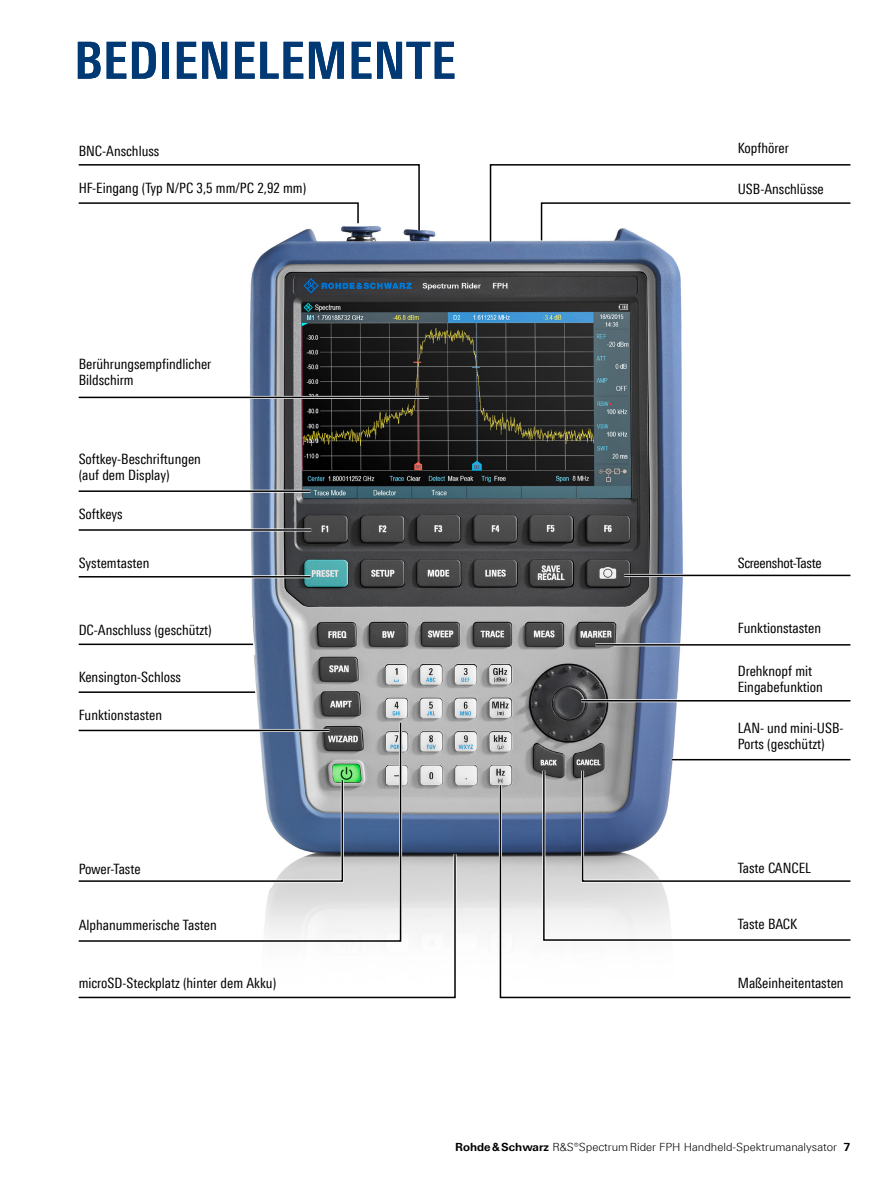
<style>
.page{position:relative;width:893px;height:1191px;background:#fff}
.page>*{position:absolute;margin:0;border:0;box-sizing:border-box;transform-origin:0 0}
.Seiten_Headline_34Pt{font:700 51px "Linotype Univers 620 Cn";letter-spacing:.01em;color:#003973}
.Grafiktext_9_5_pt_oh{font:14.25px/16px "Linotype Univers 420 Cn";color:#000}
.Grafiktext_9_5_pt_oh-2{font:14.25px "Linotype Univers 420 Cn";letter-spacing:-.02em;color:#000}
.t1{font:300 11.25px "Linotype Univers 330";color:#000}
.s1{font-family:"Linotype Univers 630";font-weight:700}
</style>
<div class="page">
<img style="left:249px;top:230px;width:434px;height:702px">
<svg style="left:78px;top:164px;width:344px;height:70px"></svg>
<svg style="left:487px;top:164px;width:364px;height:81px"></svg>
<hr style="left:79px;top:396px;width:350px;height:3px;background:#fff">
<hr style="left:79px;top:397px;width:350px;height:1px;background:#000">
<hr style="left:79px;top:490px;width:231px;height:3px;background:#fff">
<hr style="left:79px;top:490px;width:231px;height:2px;background:#000">
<hr style="left:79px;top:528px;width:232px;height:3px;background:#fff">
<hr style="left:79px;top:529px;width:232px;height:2px;background:#000">
<hr style="left:79px;top:575px;width:231px;height:3px;background:#fff">
<hr style="left:79px;top:576px;width:231px;height:1px;background:#000">
<hr style="left:624px;top:574px;width:226px;height:3px;background:#fff">
<hr style="left:624px;top:574px;width:226px;height:2px;background:#000">
<hr style="left:581px;top:699px;width:269px;height:3px;background:#fff">
<hr style="left:581px;top:700px;width:269px;height:1px;background:#000">
<svg style="left:499px;top:783px;width:352px;height:216px"></svg>
<svg style="left:78px;top:721px;width:324px;height:130px"></svg>
<svg style="left:580px;top:767px;width:271px;height:117px"></svg>
<svg style="left:78px;top:852px;width:378px;height:147px"></svg>
<hr style="left:595px;top:643px;width:255px;height:3px;background:#fff">
<hr style="left:595px;top:644px;width:255px;height:1px;background:#000">
<svg style="left:78px;top:777px;width:267px;height:107px"></svg>
<hr style="left:79px;top:643px;width:174px;height:3px;background:#fff">
<hr style="left:79px;top:643px;width:174px;height:2px;background:#000">
<hr style="left:79px;top:690px;width:176px;height:3px;background:#fff">
<hr style="left:79px;top:691px;width:176px;height:2px;background:#000">
<hr style="left:672px;top:758px;width:178px;height:3px;background:#fff">
<hr style="left:672px;top:759px;width:178px;height:1px;background:#000">
<hr style="left:79px;top:729px;width:251px;height:3px;background:#fff">
<hr style="left:79px;top:729px;width:251px;height:2px;background:#000">
<p class="Seiten_Headline_34Pt" style="left:74px;top:30px;width:383px">BEDIENELEMENTE</p>
<p class="Grafiktext_9_5_pt_oh" style="left:79px;top:143px;width:82px">BNC-Anschluss</p>
<p class="Grafiktext_9_5_pt_oh" style="left:79px;top:180px;width:229px">HF-Eingang (Typ N/PC 3,5 mm/PC 2,92 mm)</p>
<p class="Grafiktext_9_5_pt_oh" style="left:79px;top:356px;width:134px">Berührungsempfindlicher<br>Bildschirm</p>
<p class="Grafiktext_9_5_pt_oh" style="left:79px;top:451px;width:124px">Softkey-Beschriftungen (auf dem Display)</p>
<p class="Grafiktext_9_5_pt_oh" style="left:79px;top:506px;width:46px">Softkeys</p>
<p class="Grafiktext_9_5_pt_oh" style="left:79px;top:554px;width:72px">Systemtasten</p>
<p class="Grafiktext_9_5_pt_oh" style="left:79px;top:621px;width:135px">DC-Anschluss (geschützt)</p>
<p class="Grafiktext_9_5_pt_oh" style="left:79px;top:669px;width:104px">Kensington-Schloss</p>
<p class="Grafiktext_9_5_pt_oh" style="left:79px;top:706px;width:85px">Funktionstasten</p>
<p class="Grafiktext_9_5_pt_oh" style="left:79px;top:860px;width:63px">Power-Taste</p>
<p class="Grafiktext_9_5_pt_oh" style="left:79px;top:916px;width:140px">Alphanummerische Tasten</p>
<p class="Grafiktext_9_5_pt_oh" style="left:79px;top:974px;width:199px">microSD-Steckplatz (hinter dem Akku)</p>
<p class="Grafiktext_9_5_pt_oh" style="left:738px;top:140px;width:53px">Kopfhörer</p>
<p class="Grafiktext_9_5_pt_oh" style="left:738px;top:181px;width:88px">USB-Anschlüsse</p>
<p class="Grafiktext_9_5_pt_oh-2" style="left:738px;top:554px;width:85px">Screenshot-Taste</p>
<p class="Grafiktext_9_5_pt_oh" style="left:738px;top:619px;width:85px">Funktionstasten</p>
<p class="Grafiktext_9_5_pt_oh" style="left:738px;top:662px;width:87px">Drehknopf mit<br>Eingabefunktion</p>
<p class="Grafiktext_9_5_pt_oh" style="left:738px;top:720px;width:107px">LAN- und mini-USB-<br>Ports (geschützt)</p>
<p class="Grafiktext_9_5_pt_oh" style="left:738px;top:860px;width:75px">Taste CANCEL</p>
<p class="Grafiktext_9_5_pt_oh" style="left:738px;top:916px;width:61px">Taste BACK</p>
<p class="Grafiktext_9_5_pt_oh" style="left:738px;top:974px;width:107px">Maßeinheitentasten</p>
<p class="t1" style="left:455px;top:1140px;width:397px"><span class="s1">Rohde&amp;Schwarz</span> R&amp;S®SpectrumRider FPH Handheld-Spektrumanalysator <span class="s1">7</span></p>
</div>
